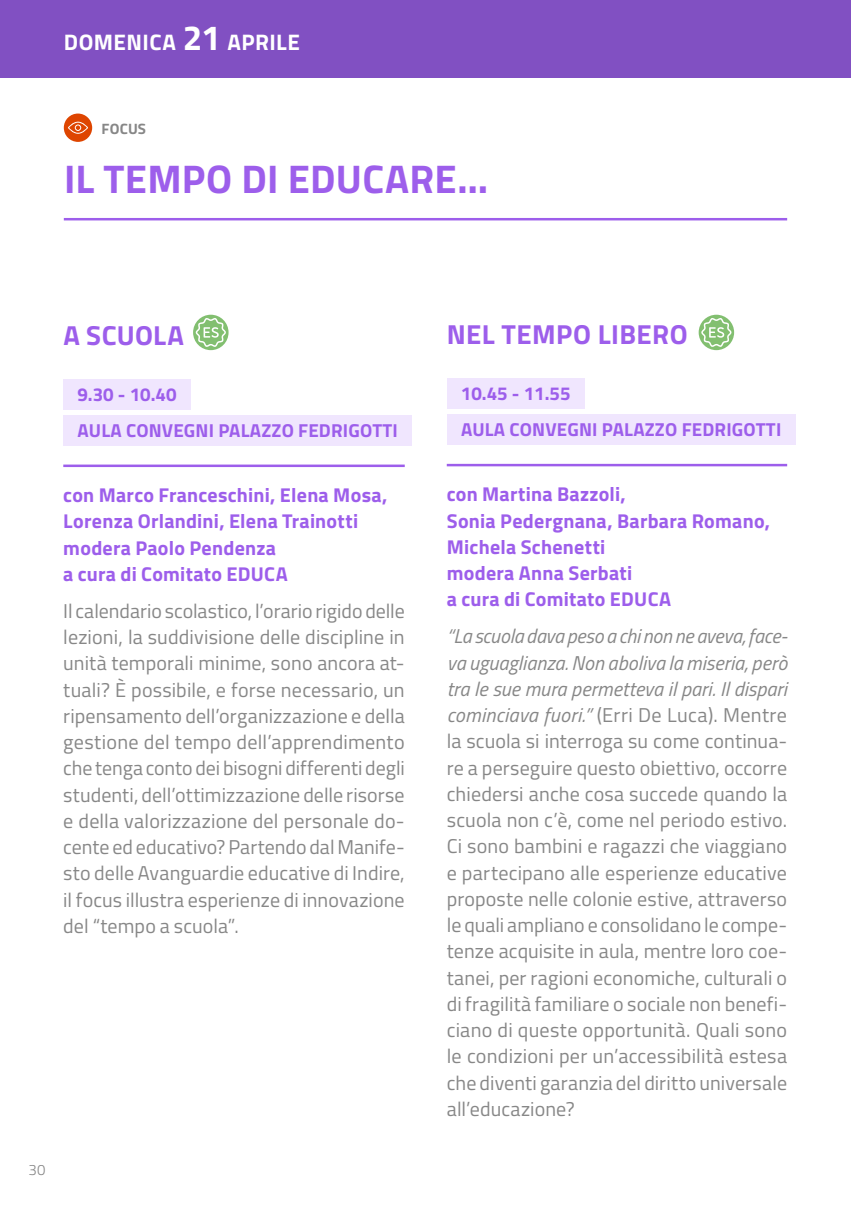
<style>
.page{position:relative;width:851px;height:1205px;background:#fff}
.page>*{position:absolute;margin:0;border:0;box-sizing:border-box;transform-origin:0 0}
.t1{font:700 40px "Titillium";letter-spacing:.005em;color:#9d5eeb}
.t2{font:700 27.5px "Titillium";letter-spacing:.015em;color:#9d5eeb}
.t3{font:700 22.5px "Titillium";letter-spacing:.02em;color:#fff}
.t4{font:20px/26.2px "Titillium";letter-spacing:.005em;color:#878787;text-align:justify}
.t5{font:700 20px/26.2px "Titillium";letter-spacing:.015em;color:#9d5eeb}
.t6{font:700 18.75px/36.2px "Titillium";letter-spacing:.01em;color:#9d5eeb}
.t7{font:700 15px "Titillium";letter-spacing:.01em;color:#878787}
.t8{font:300 15px "Titillium";color:#878787}
.s1{font-size:35px}
.s2{font-style:italic}
</style>
<div class="page">
<div style="left:64px;top:113px;width:28px;height:29px;background:#de4500;border-radius:50%"></div>
<svg style="left:68px;top:122px;width:20px;height:12px"></svg>
<div style="left:446px;top:378px;width:138px;height:31px;background:#f0e6fe"></div>
<div style="left:446px;top:414px;width:349px;height:31px;background:#f0e6fe"></div>
<hr style="left:446px;top:464px;width:341px;height:2px;background:#9d5eeb">
<div style="left:698px;top:315px;width:36px;height:35px;background:#82bf70;border-radius:50%"></div>
<svg style="left:701px;top:318px;width:30px;height:29px"></svg>
<div style="left:63px;top:379px;width:128px;height:30px;background:#f0e6fe"></div>
<div style="left:63px;top:415px;width:349px;height:31px;background:#f0e6fe"></div>
<hr style="left:63px;top:464px;width:341px;height:3px;background:#9d5eeb">
<div style="left:193px;top:315px;width:35px;height:35px;background:#82bf70;border-radius:50%"></div>
<svg style="left:196px;top:318px;width:30px;height:29px"></svg>
<hr style="left:64px;top:218px;width:723px;height:2px;background:#9d5eeb">
<div style="left:0;top:0;width:850px;height:78px;background:#8150c2"></div>
<p class="t3" style="left:64px;top:25px;width:237px">DOMENICA <span class="s1">21</span> APRILE</p>
<p class="t7" style="left:102px;top:117px;width:46px">FOCUS</p>
<h1 class="t1" style="left:64px;top:148px;width:425px">IL TEMPO DI EDUCARE…</h1>
<h2 class="t2" style="left:63px;top:314px;width:122px">A SCUOLA</h2>
<p class="t6" style="left:77px;top:375px;width:322px">9.30 - 10.40<br>AULA CONVEGNI PALAZZO FEDRIGOTTI</p>
<p class="t5" style="left:63px;top:481px;width:326px">con Marco Franceschini, Elena Mosa,<br>Lorenza Orlandini, Elena Trainotti modera Paolo Pendenza<br>a cura di Comitato EDUCA</p>
<p class="t4" style="left:63px;top:597px;width:343px">Il calendario scolastico, l’orario rigido delle lezioni, la suddivisione delle discipline in unità temporali minime, sono ancora at&shy;tuali? È possibile, e forse necessario, un ripensamento dell’organizzazione e della gestione del tempo dell’apprendimento che tenga conto dei bisogni differenti degli studenti, dell’ottimizzazione delle risorse e della valorizzazione del personale do&shy;cente ed educativo? Partendo dal Manife&shy;sto delle Avanguardie educative di Indire, il focus illustra esperienze di innovazione del “tempo a scuola”.</p>
<p class="t8" style="left:28px;top:1159px;width:19px">30</p>
<h2 class="t2" style="left:447px;top:313px;width:242px">NEL TEMPO LIBERO</h2>
<p class="t6" style="left:461px;top:374px;width:322px">10.45 - 11.55<br>AULA CONVEGNI PALAZZO FEDRIGOTTI</p>
<p class="t5" style="left:446px;top:480px;width:325px">con Martina Bazzoli,<br>Sonia Pedergnana, Barbara Romano,<br>Michela Schenetti<br>modera Anna Serbati<br>a cura di Comitato EDUCA</p>
<p class="t4" style="left:446px;top:622px;width:342px"><span class="s2">“La scuola dava peso a chi non ne aveva, face&shy;va uguaglianza. Non aboliva la miseria, però tra le sue mura permetteva il pari. Il dispari cominciava fuori.”</span> (Erri De Luca). Mentre la scuola si interroga su come continua&shy;re a perseguire questo obiettivo, occorre chiedersi anche cosa succede quando la scuola non c’è, come nel periodo estivo.<br>Ci sono bambini e ragazzi che viaggiano e partecipano alle esperienze educative proposte nelle colonie estive, attraverso le quali ampliano e consolidano le compe&shy;tenze acquisite in aula, mentre loro coe&shy;tanei, per ragioni economiche, culturali o di fragilità familiare o sociale non benefi&shy;ciano di queste opportunità. Quali sono le condizioni per un’accessibilità estesa che diventi garanzia del diritto universale all’educazione?</p>
</div>
